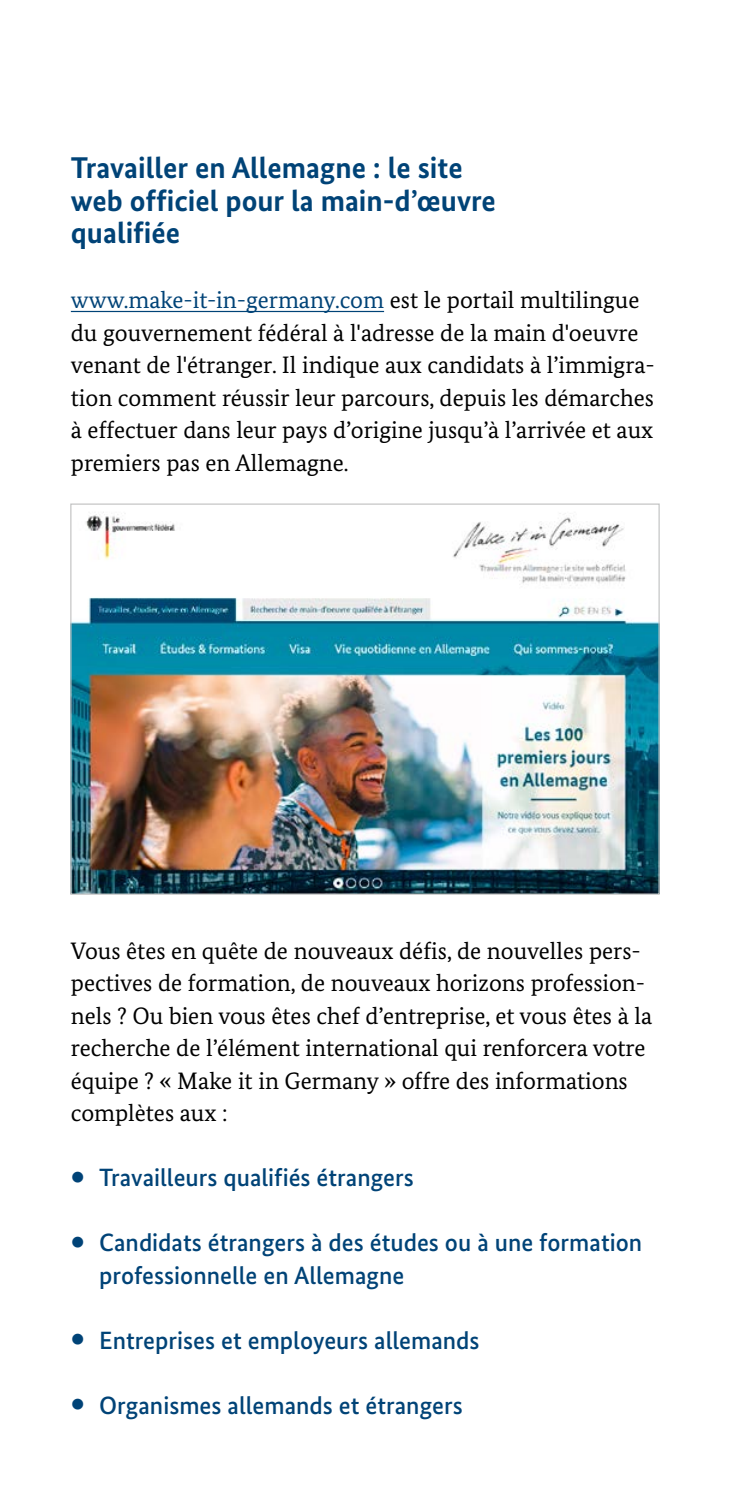
<style>
.page{position:relative;width:730px;height:1489px;background:#fff}
.page>*{position:absolute;margin:0;border:0;box-sizing:border-box;transform-origin:0 0}
.t1{font:700 30px/32.5px "Bundes Sans";color:#004377}
.t2{font:500 25px/32.5px "Bundes Sans";color:#004377}
.t3{font:23.75px/32.5px "Bundes Serif";color:#000}
.s1{color:#004377}
</style>
<div class="page">
<hr style="left:71px;top:311px;width:313px;height:1px;background:#004377">
<img style="left:72px;top:512px;width:586px;height:380px">
<h2 class="t1" style="left:71px;top:151px;width:427px">Travailler en Allemagne : le site web officiel pour la main-d’œuvre qualifiée</h2>
<p class="t3" style="left:71px;top:284px;width:585px"><span class="s1">www.make-it-in-germany.com</span> est le portail multilingue du gouvernement fédéral à l'adresse de la main d'oeuvre venant de l'étranger. Il indique aux candidats à l’immigra&shy;tion comment réussir leur parcours, depuis les démarches à effectuer dans leur pays d’origine jusqu’à l’arrivée et aux premiers pas en Allemagne.</p>
<p class="t3" style="left:71px;top:934px;width:583px">Vous êtes en quête de nouveaux défis, de nouvelles pers&shy;pectives de formation, de nouveaux horizons profession&shy;nels ? Ou bien vous êtes chef d’entreprise, et vous êtes à la recherche de l’élément international qui renforcera votre équipe ? « Make it in Germany » offre des informations complètes aux :</p>
<p class="t2" style="left:71px;top:1161px;width:344px">• Travailleurs qualifiés étrangers</p>
<p class="t2" style="left:99px;top:1226px;width:544px;text-indent:-28px">• Candidats étrangers à des études ou à une formation professionnelle en Allemagne</p>
<p class="t2" style="left:71px;top:1323px;width:410px">• Entreprises et employeurs allemands</p>
<p class="t2" style="left:71px;top:1388px;width:393px">• Organismes allemands et étrangers</p>
</div>
